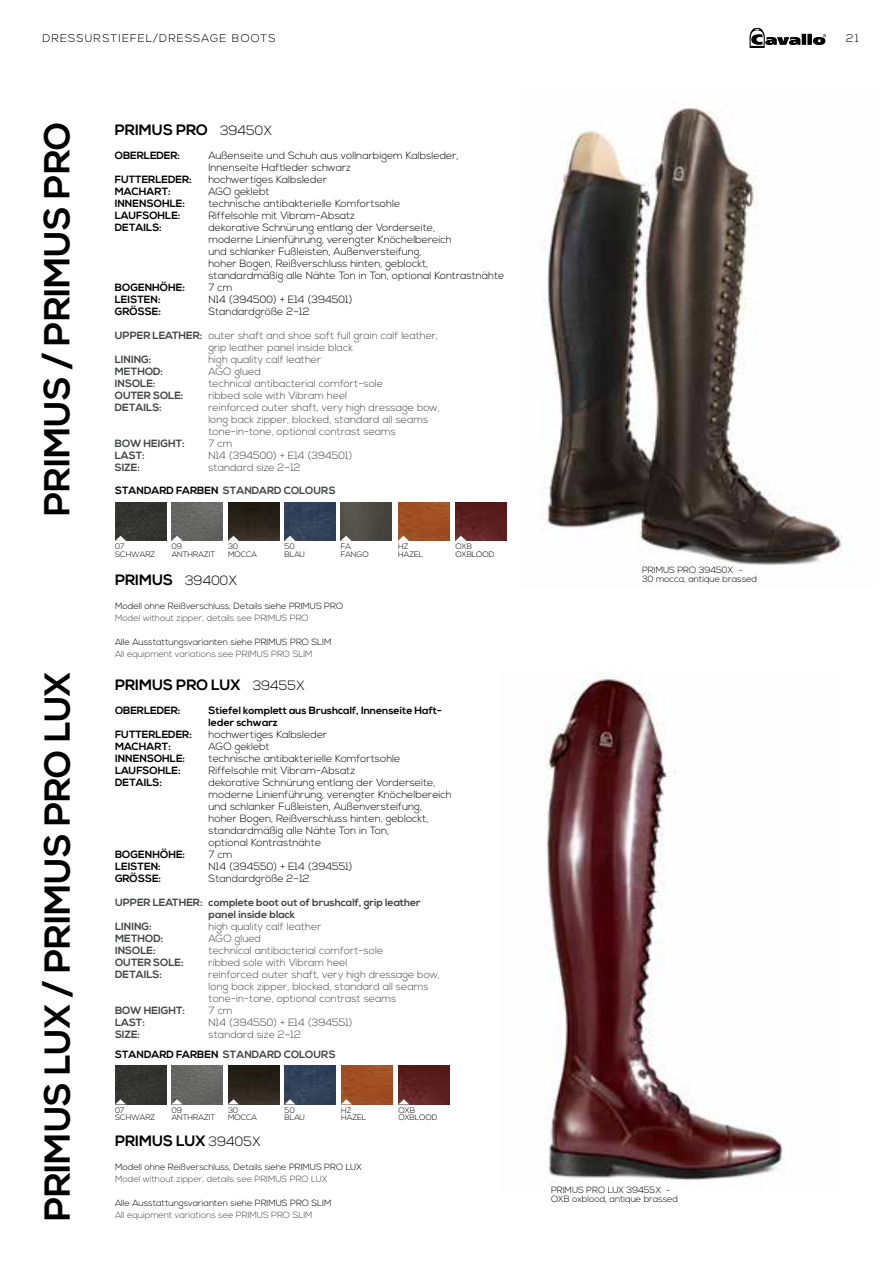
<style>
.page{position:relative;width:893px;height:1263px;background:#fff}
.page>*{position:absolute;margin:0;border:0;box-sizing:border-box;transform-origin:0 0}
.t1{font:700 36px "Nexa";color:#000}
.t2{font:700 15px "Nexa";color:#000}
.t3{font:300 11.25px "Nexa";letter-spacing:.1em;color:#000}
.t4{font:300 10.5px/12px "Nexa";color:#000}
.t5{font:300 10.5px/12px "Nexa";color:#444645}
.t6{font:700 10.5px "Nexa";color:#444645}
.t7{font:700 10.5px/12px "Nexa";color:#000}
.t8{font:300 9px/9px "Nexa";color:#000}
.t9{font:300 9px "Nexa";color:#444645}
.t10{font:300 7.95px/7.8px "Nexa";letter-spacing:-.005em;color:#000}
.s1{font-weight:300;font-size:13.5px}
.s2{font-weight:700}
.s3{color:#000}
</style>
<div class="page">
<svg style="left:749px;top:28px;width:77px;height:20px"></svg>
<img style="left:545px;top:672px;width:240px;height:509px">
<img style="left:115px;top:502px;width:51px;height:39px">
<svg style="left:115px;top:536px;width:11px;height:5px"></svg>
<img style="left:285px;top:502px;width:51px;height:39px">
<svg style="left:284px;top:536px;width:11px;height:5px"></svg>
<img style="left:228px;top:502px;width:51px;height:39px">
<svg style="left:228px;top:536px;width:11px;height:5px"></svg>
<img style="left:456px;top:502px;width:51px;height:39px">
<svg style="left:455px;top:536px;width:11px;height:5px"></svg>
<img style="left:398px;top:502px;width:51px;height:39px">
<svg style="left:398px;top:536px;width:11px;height:5px"></svg>
<img style="left:341px;top:502px;width:51px;height:39px">
<svg style="left:341px;top:536px;width:11px;height:5px"></svg>
<img style="left:172px;top:502px;width:51px;height:39px">
<svg style="left:172px;top:536px;width:11px;height:5px"></svg>
<div style="left:115px;top:1066px;width:51px;height:38px;background:#343431"></div>
<svg style="left:115px;top:1099px;width:11px;height:5px"></svg>
<img style="left:285px;top:1066px;width:51px;height:38px">
<svg style="left:284px;top:1099px;width:11px;height:5px"></svg>
<img style="left:228px;top:1066px;width:51px;height:38px">
<svg style="left:228px;top:1099px;width:11px;height:5px"></svg>
<img style="left:398px;top:1066px;width:51px;height:38px">
<svg style="left:398px;top:1099px;width:11px;height:5px"></svg>
<img style="left:341px;top:1066px;width:51px;height:38px">
<svg style="left:341px;top:1099px;width:11px;height:5px"></svg>
<img style="left:172px;top:1066px;width:51px;height:38px">
<svg style="left:172px;top:1099px;width:11px;height:5px"></svg>
<img style="left:541px;top:102px;width:301px;height:464px">
<p class="t3" style="left:43px;top:32px;width:235px">DRESSURSTIEFEL/DRESSAGE BOOTS</p>
<p class="t3" style="left:846px;top:32px;width:14px">21</p>
<h1 class="t1" style="left:36px;top:516px;width:396px;rotate:-90deg">PRIMUS / PRIMUS PRO</h1>
<h1 class="t1" style="left:37px;top:1221px;width:551px;rotate:-90deg">PRIMUS LUX / PRIMUS PRO LUX</h1>
<h2 class="t2" style="left:115px;top:121px;width:159px">PRIMUS PRO <span class="s1">39450X</span></h2>
<p class="t7" style="left:115px;top:150px;width:67px">OBERLEDER:</p>
<p class="t4" style="left:208px;top:150px;width:252px">Außenseite und Schuh aus vollnarbigem Kalbsleder,<br>Innenseite Haftleder schwarz</p>
<p class="t7" style="left:115px;top:174px;width:78px">FUTTERLEDER:</p>
<p class="t4" style="left:208px;top:174px;width:120px">hochwertiges Kalbsleder</p>
<p class="t7" style="left:115px;top:186px;width:57px">MACHART:</p>
<p class="t4" style="left:208px;top:186px;width:63px">AGO geklebt</p>
<p class="t7" style="left:115px;top:198px;width:72px">INNENSOHLE:</p>
<p class="t4" style="left:208px;top:198px;width:193px">technische antibakterielle Komfortsohle</p>
<p class="t7" style="left:115px;top:210px;width:67px">LAUFSOHLE:</p>
<p class="t4" style="left:208px;top:210px;width:148px">Riffelsohle mit Vibram-Absatz</p>
<p class="t7" style="left:115px;top:222px;width:48px">DETAILS:</p>
<p class="t4" style="left:208px;top:222px;width:298px">dekorative Schnürung entlang der Vorderseite,<br>moderne Linienführung, verengter Knöchelbereich<br>und schlanker Fußleisten, Außenversteifung,<br>hoher Bogen, Reißverschluss hinten, geblockt, standardmäßig alle Nähte Ton in Ton, optional Kontrastnähte</p>
<p class="t7" style="left:115px;top:282px;width:72px">BOGENHÖHE:</p>
<p class="t4" style="left:208px;top:282px;width:26px">7 cm</p>
<p class="t7" style="left:115px;top:294px;width:47px">LEISTEN:</p>
<p class="t4" style="left:208px;top:294px;width:145px">N14 (394500) + E14 (394501)</p>
<p class="t7" style="left:115px;top:306px;width:48px">GRÖSSE:</p>
<p class="t4" style="left:208px;top:306px;width:103px">Standardgröße 2–12</p>
<p class="t5" style="left:208px;top:330px;width:231px;text-indent:-94px"><span class="s2">UPPER LEATHER:</span> outer shaft and shoe soft full grain calf leather, grip leather panel inside black</p>
<p class="t6" style="left:115px;top:353px;width:38px">LINING:</p>
<p class="t5" style="left:208px;top:354px;width:114px">high quality calf leather</p>
<p class="t6" style="left:115px;top:365px;width:50px">METHOD:</p>
<p class="t5" style="left:208px;top:366px;width:54px">AGO glued</p>
<p class="t6" style="left:115px;top:377px;width:42px">INSOLE:</p>
<p class="t5" style="left:208px;top:378px;width:176px">technical antibacterial comfort-sole</p>
<p class="t6" style="left:115px;top:389px;width:70px">OUTER SOLE:</p>
<p class="t5" style="left:208px;top:390px;width:140px">ribbed sole with Vibram heel</p>
<p class="t6" style="left:115px;top:401px;width:48px">DETAILS:</p>
<p class="t5" style="left:208px;top:402px;width:233px">reinforced outer shaft, very high dressage bow, long back zipper, blocked, standard all seams tone-in-tone, optional contrast seams</p>
<p class="t6" style="left:115px;top:437px;width:71px">BOW HEIGHT:</p>
<p class="t5" style="left:208px;top:438px;width:26px">7 cm</p>
<p class="t6" style="left:115px;top:449px;width:31px">LAST:</p>
<p class="t5" style="left:208px;top:450px;width:145px">N14 (394500) + E14 (394501)</p>
<p class="t6" style="left:115px;top:461px;width:27px">SIZE:</p>
<p class="t5" style="left:208px;top:462px;width:94px">standard size 2–12</p>
<p class="t6" style="left:115px;top:484px;width:222px"><span class="s3">STANDARD FARBEN</span> STANDARD COLOURS</p>
<p class="t10" style="left:115px;top:543px;width:42px">07<br>SCHWARZ</p>
<p class="t10" style="left:285px;top:543px;width:22px">50<br>BLAU</p>
<p class="t10" style="left:172px;top:543px;width:45px">09<br>ANTHRAZIT</p>
<p class="t10" style="left:228px;top:543px;width:30px">30<br>MOCCA</p>
<p class="t10" style="left:456px;top:543px;width:40px">OXB<br>OXBLOOD</p>
<p class="t10" style="left:341px;top:543px;width:29px">FA<br>FANGO</p>
<p class="t10" style="left:398px;top:543px;width:27px">HZ<br>HAZEL</p>
<h2 class="t2" style="left:115px;top:571px;width:124px">PRIMUS <span class="s1">39400X</span></h2>
<p class="t8" style="left:115px;top:602px;width:230px">Modell ohne Reißverschluss, Details siehe PRIMUS PRO</p>
<p class="t9" style="left:115px;top:613px;width:195px">Model without zipper, details see PRIMUS PRO</p>
<p class="t8" style="left:115px;top:638px;width:218px">Alle Ausstattungsvarianten siehe PRIMUS PRO SLIM</p>
<p class="t9" style="left:115px;top:649px;width:199px">All equipment variations see PRIMUS PRO SLIM</p>
<h2 class="t2" style="left:115px;top:676px;width:191px">PRIMUS PRO LUX <span class="s1">39455X</span></h2>
<p class="t7" style="left:115px;top:705px;width:67px">OBERLEDER:</p>
<p class="t7" style="left:209px;top:705px;width:235px">Stiefel komplett aus Brushcalf, Innenseite Haft&shy;leder schwarz</p>
<p class="t7" style="left:115px;top:729px;width:78px">FUTTERLEDER:</p>
<p class="t4" style="left:209px;top:729px;width:120px">hochwertiges Kalbsleder</p>
<p class="t7" style="left:115px;top:741px;width:57px">MACHART:</p>
<p class="t4" style="left:209px;top:741px;width:63px">AGO geklebt</p>
<p class="t7" style="left:115px;top:753px;width:72px">INNENSOHLE:</p>
<p class="t4" style="left:209px;top:753px;width:193px">technische antibakterielle Komfortsohle</p>
<p class="t7" style="left:115px;top:765px;width:67px">LAUFSOHLE:</p>
<p class="t4" style="left:209px;top:765px;width:148px">Riffelsohle mit Vibram-Absatz</p>
<p class="t7" style="left:115px;top:777px;width:48px">DETAILS:</p>
<p class="t4" style="left:209px;top:777px;width:245px">dekorative Schnürung entlang der Vorderseite, moderne Linienführung, verengter Knöchelbereich und schlanker Fußleisten, Außenversteifung, hoher Bogen, Reißverschluss hinten, geblockt, standardmäßig alle Nähte Ton in Ton,<br>optional Kontrastnähte</p>
<p class="t7" style="left:115px;top:849px;width:72px">BOGENHÖHE:</p>
<p class="t4" style="left:209px;top:849px;width:26px">7 cm</p>
<p class="t7" style="left:115px;top:861px;width:47px">LEISTEN:</p>
<p class="t4" style="left:209px;top:861px;width:146px">N14 (394550) + E14 (394551)</p>
<p class="t7" style="left:115px;top:873px;width:48px">GRÖSSE:</p>
<p class="t4" style="left:209px;top:873px;width:103px">Standardgröße 2–12</p>
<p class="t6" style="left:115px;top:896px;width:307px">UPPER LEATHER: complete boot out of brushcalf, grip leather</p>
<p class="t6" style="left:209px;top:908px;width:88px">panel inside black</p>
<p class="t6" style="left:115px;top:920px;width:38px">LINING:</p>
<p class="t5" style="left:209px;top:921px;width:114px">high quality calf leather</p>
<p class="t6" style="left:115px;top:932px;width:50px">METHOD:</p>
<p class="t5" style="left:209px;top:933px;width:54px">AGO glued</p>
<p class="t6" style="left:115px;top:944px;width:42px">INSOLE:</p>
<p class="t5" style="left:209px;top:945px;width:176px">technical antibacterial comfort-sole</p>
<p class="t6" style="left:115px;top:956px;width:70px">OUTER SOLE:</p>
<p class="t5" style="left:209px;top:957px;width:140px">ribbed sole with Vibram heel</p>
<p class="t6" style="left:115px;top:968px;width:48px">DETAILS:</p>
<p class="t5" style="left:209px;top:969px;width:233px">reinforced outer shaft, very high dressage bow, long back zipper, blocked, standard all seams tone-in-tone, optional contrast seams</p>
<p class="t6" style="left:115px;top:1004px;width:71px">BOW HEIGHT:</p>
<p class="t5" style="left:209px;top:1005px;width:26px">7 cm</p>
<p class="t6" style="left:115px;top:1016px;width:31px">LAST:</p>
<p class="t5" style="left:209px;top:1017px;width:146px">N14 (394550) + E14 (394551)</p>
<p class="t6" style="left:115px;top:1028px;width:27px">SIZE:</p>
<p class="t5" style="left:209px;top:1029px;width:94px">standard size 2–12</p>
<p class="t6" style="left:115px;top:1048px;width:222px"><span class="s3">STANDARD FARBEN</span> STANDARD COLOURS</p>
<p class="t10" style="left:115px;top:1106px;width:42px">07<br>SCHWARZ</p>
<p class="t10" style="left:285px;top:1106px;width:22px">50<br>BLAU</p>
<p class="t10" style="left:172px;top:1106px;width:45px">09<br>ANTHRAZIT</p>
<p class="t10" style="left:228px;top:1106px;width:30px">30<br>MOCCA</p>
<p class="t10" style="left:398px;top:1106px;width:40px">OXB<br>OXBLOOD</p>
<p class="t10" style="left:341px;top:1106px;width:27px">HZ<br>HAZEL</p>
<h2 class="t2" style="left:115px;top:1132px;width:147px">PRIMUS LUX <span class="s1">39405X</span></h2>
<p class="t8" style="left:115px;top:1163px;width:248px">Modell ohne Reißverschluss, Details siehe PRIMUS PRO LUX</p>
<p class="t9" style="left:115px;top:1174px;width:214px">Model without zipper, details see PRIMUS PRO LUX</p>
<p class="t8" style="left:115px;top:1199px;width:218px">Alle Ausstattungsvarianten siehe PRIMUS PRO SLIM</p>
<p class="t9" style="left:115px;top:1210px;width:199px">All equipment variations see PRIMUS PRO SLIM</p>
<p class="t8" style="left:642px;top:566px;width:116px">PRIMUS PRO 39450X -<br>30 mocca, antique brassed</p>
<p class="t8" style="left:551px;top:1186px;width:129px">PRIMUS PRO LUX 39455X -<br>OXB oxblood, antique brassed</p>
</div>
